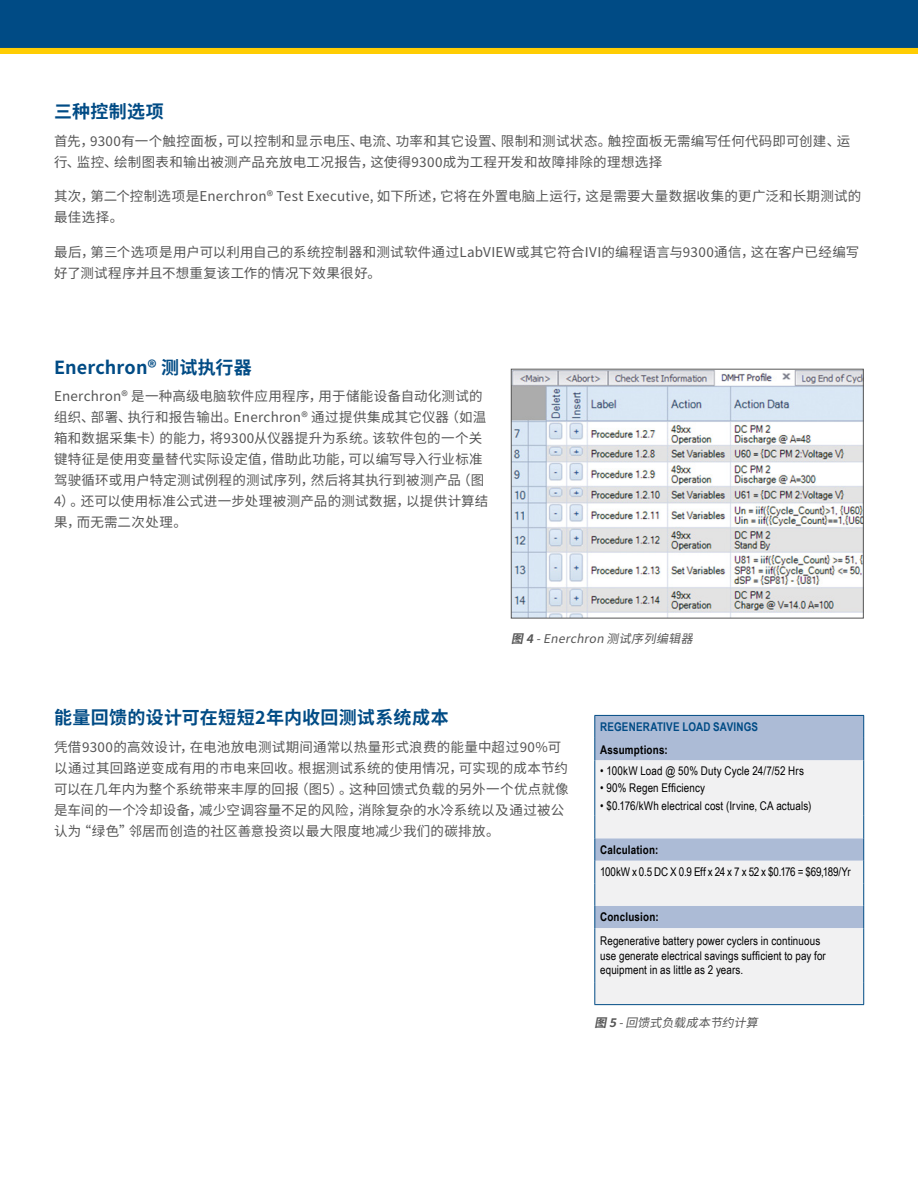
<style>
.page{position:relative;width:918px;height:1188px;background:#fff}
.page>*{position:absolute;margin:0;border:0;box-sizing:border-box;transform-origin:0 0}
.t1{font:700 18px "Noto Sans SC";letter-spacing:.015em;color:#004b85}
.Body_Copy{font:13.5px/21px "Noto Sans SC";letter-spacing:.02em;color:#555}
.Table_Cell_Column_Su{font:12px/14.4px "Arial Narrow";letter-spacing:.01em;color:#000}
.Table_Cell_Column_Su-2{font:12px "Arial Narrow";letter-spacing:-.025em;color:#000}
.Table_Cell_Column_Su-3{font:700 12px "Arial Narrow";letter-spacing:.015em;color:#000}
.Caption_-_Descriptio{font:italic 12px "Noto Sans SC";color:#555}
.Table_Cell_Column_Su-4{font:700 12px "Arial Narrow";letter-spacing:.015em;color:#004b85}
.s1{font-weight:700}
</style>
<div class="page">
<img style="left:513px;top:371px;width:349px;height:245px">
<div style="left:511px;top:369px;width:353px;height:249px;border:1px solid #555"></div>
<hr style="left:594px;top:715px;width:270px;height:1px;background:#004b85">
<svg style="left:594px;top:716px;width:270px;height:288px"></svg>
<hr style="left:594px;top:1004px;width:270px;height:1px;background:#004b85">
<div style="left:0;top:0;width:918px;height:50px;background:#004b85"></div>
<div style="left:0;top:48px;width:918px;height:6px;background:#ffcd03"></div>
<p class="t1" style="left:54px;top:101px;width:111px">三种控制选项</p>
<p class="Body_Copy" style="left:54px;top:131px;width:798px">首先，9300有一个触控面板，可以控制和显示电压、电流、功率和其它设置、限制和测试状态。触控面板无需编写任何代码即可创建、运行、监控、绘制图表和输出被测产品充放电工况报告，这使得9300成为工程开发和故障排除的理想选择</p>
<p class="Body_Copy" style="left:54px;top:186px;width:809px">其次，第二个控制选项是Enerchron® Test Executive, 如下所述，它将在外置电脑上运行，这是需要大量数据收集的更广泛和长期测试的最佳选择。</p>
<p class="Body_Copy" style="left:54px;top:242px;width:807px">最后，第三个选项是用户可以利用自己的系统控制器和测试软件通过LabVIEW或其它符合IVI的编程语言与9300通信，这在客户已经编写好了测试程序并且不想重复该工作的情况下效果很好。</p>
<p class="t1" style="left:54px;top:357px;width:199px">Enerchron® 测试执行器</p>
<p class="Body_Copy" style="left:54px;top:386px;width:436px">Enerchron® 是一种高级电脑软件应用程序，用于储能设备自动化测试的组织、部署、执行和报告输出。Enerchron® 通过提供集成其它仪器（如温箱和数据采集卡）的能力，将9300从仪器提升为系统。该软件包的一个关键特征是使用变量替代实际设定值，借助此功能，可以编写导入行业标准驾驶循环或用户特定测试例程的测试序列，然后将其执行到被测产品（图4）。还可以使用标准公式进一步处理被测产品的测试数据，以提供计算结果，而无需二次处理。</p>
<p class="Caption_-_Descriptio" style="left:511px;top:632px;width:189px"><span class="s1">图 4</span>-Enerchron测试序列编辑器</p>
<p class="t1" style="left:54px;top:708px;width:396px">能量回馈的设计可在短短2年内收回测试系统成本</p>
<p class="Body_Copy" style="left:54px;top:737px;width:516px">凭借9300的高效设计，在电池放电测试期间通常以热量形式浪费的能量中超过90%可以通过其回路逆变成有用的市电来回收。根据测试系统的使用情况，可实现的成本节约可以在几年内为整个系统带来丰厚的回报（图5）。这种回馈式负载的另外一个优点就像是车间的一个冷却设备，减少空调容量不足的风险，消除复杂的水冷系统以及通过被公认为“绿色”邻居而创造的社区善意投资以最大限度地减少我们的碳排放。</p>
<p class="Table_Cell_Column_Su-4" style="left:600px;top:718px;width:159px">REGENERATIVE LOAD SAVINGS</p>
<p class="Table_Cell_Column_Su-3" style="left:600px;top:740px;width:69px">Assumptions:</p>
<p class="Table_Cell_Column_Su" style="left:600px;top:763px;width:205px">• 100kW Load @ 50% Duty Cycle 24/7/52 Hrs</p>
<p class="Table_Cell_Column_Su" style="left:600px;top:781px;width:106px">• 90% Regen Efficiency</p>
<p class="Table_Cell_Column_Su" style="left:600px;top:799px;width:213px">• $0.176/kWh electrical cost (Irvine, CA actuals)</p>
<p class="Table_Cell_Column_Su-3" style="left:600px;top:841px;width:60px">Calculation:</p>
<p class="Table_Cell_Column_Su-2" style="left:600px;top:863px;width:252px">100kW x 0.5 DC X 0.9 Eff x 24 x 7 x 52 x $0.176 = $69,189/Yr</p>
<p class="Table_Cell_Column_Su-3" style="left:600px;top:908px;width:60px">Conclusion:</p>
<p class="Table_Cell_Column_Su" style="left:600px;top:933px;width:227px">Regenerative battery power cyclers in continuous use generate electrical savings sufficient to pay for equipment in as little as 2 years.</p>
<p class="Caption_-_Descriptio" style="left:594px;top:1016px;width:171px"><span class="s1">图 5</span>-回馈式负载成本节约计算</p>
</div>
